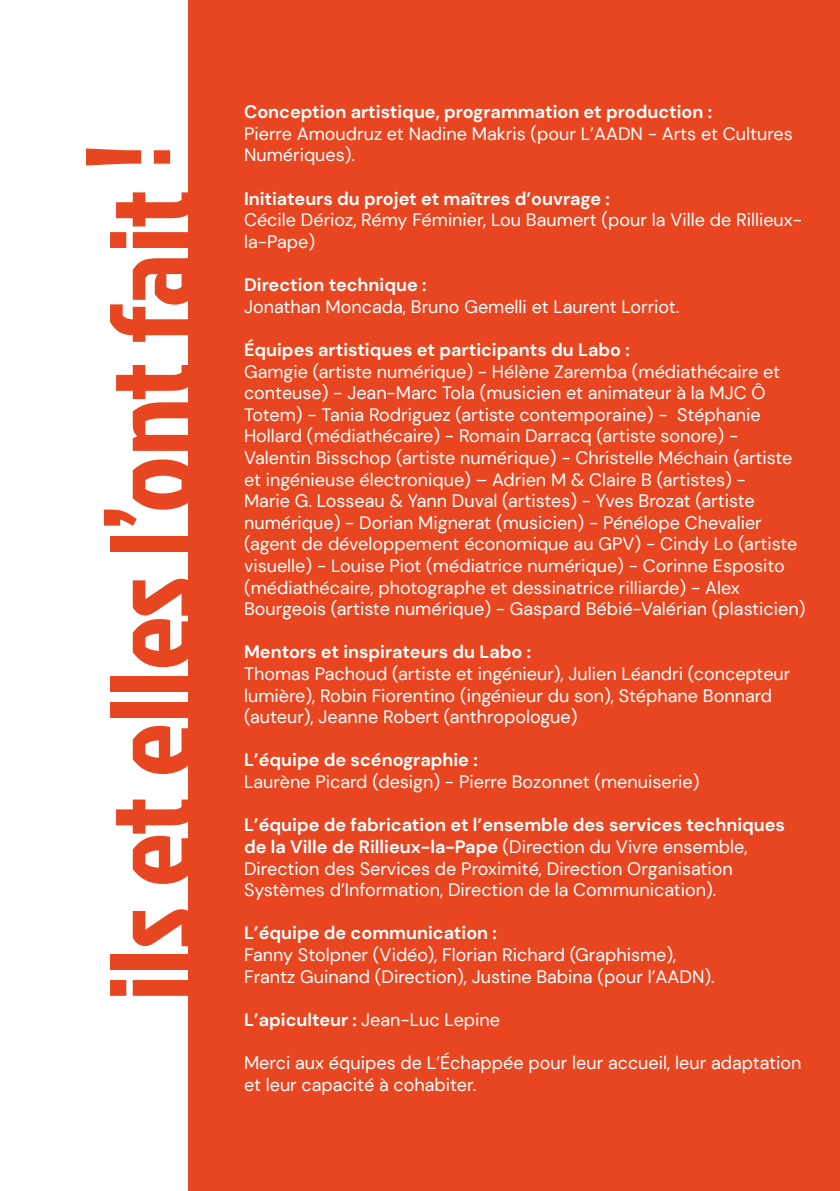
<style>
.page{position:relative;width:840px;height:1191px;background:#fff}
.page>*{position:absolute;margin:0;border:0;box-sizing:border-box;transform-origin:0 0}
.t1{font:120px "Jockey";color:#e84621}
.t2{font:18px/21.6px "DM Sans";color:#fff}
.t3{font:700 18px "DM Sans";color:#fff}
.s1{font-weight:700}
</style>
<div class="page">
<div style="left:189px;top:0;width:650px;height:1191px;background:#e84621"></div>
<h1 class="t1" style="left:64px;top:1001px;width:859px;rotate:-90deg">ils et elles l’ont fait !</h1>
<p class="t3" style="left:244px;top:101px;width:469px">Conception artistique, programmation et production :</p>
<p class="t2" style="left:244px;top:123px;width:550px">Pierre Amoudruz et Nadine Makris (pour L’AADN - Arts et Cultures<br>Numériques).</p>
<p class="t3" style="left:244px;top:187px;width:367px">Initiateurs du projet et maîtres d’ouvrage :</p>
<p class="t2" style="left:244px;top:209px;width:559px">Cécile Dérioz, Rémy Féminier, Lou Baumert (pour la Ville de Rillieux&shy;la-Pape)</p>
<p class="t3" style="left:244px;top:273px;width:184px">Direction technique :</p>
<p class="t2" style="left:244px;top:295px;width:436px">Jonathan Moncada, Bruno Gemelli et Laurent Lorriot.</p>
<p class="t3" style="left:244px;top:338px;width:387px">Équipes artistiques et participants du Labo :</p>
<p class="t2" style="left:244px;top:360px;width:562px">Gamgie (artiste numérique) - Hélène Zaremba (médiathécaire et conteuse) - Jean-Marc Tola (musicien et animateur à la MJC Ô Totem) - Tania Rodriguez (artiste contemporaine) - Stéphanie Hollard (médiathécaire) - Romain Darracq (artiste sonore) - Valentin Bisschop (artiste numérique) - Christelle Méchain (artiste et ingénieuse électronique) – Adrien M &amp; Claire B (artistes) -<br>Marie G. Losseau &amp; Yann Duval (artistes) - Yves Brozat (artiste numérique) - Dorian Mignerat (musicien) - Pénélope Chevalier (agent de développement économique au GPV) - Cindy Lo (artiste visuelle) - Louise Piot (médiatrice numérique) - Corinne Esposito (médiathécaire, photographe et dessinatrice rilliarde) - Alex Bourgeois (artiste numérique) - Gaspard Bébié-Valérian (plasticien)</p>
<p class="t3" style="left:244px;top:641px;width:288px">Mentors et inspirateurs du Labo :</p>
<p class="t2" style="left:244px;top:663px;width:547px">Thomas Pachoud (artiste et ingénieur), Julien Léandri (concepteur lumière), Robin Fiorentino (ingénieur du son), Stéphane Bonnard (auteur), Jeanne Robert (anthropologue)</p>
<p class="t3" style="left:244px;top:749px;width:235px">L’équipe de scénographie :</p>
<p class="t2" style="left:244px;top:771px;width:456px">Laurène Picard (design) - Pierre Bozonnet (menuiserie)</p>
<p class="t2" style="left:244px;top:814px;width:542px"><span class="s1">L’équipe de fabrication et l’ensemble des services techniques de la Ville de Rillieux-la-Pape</span> (Direction du Vivre ensemble, Direction des Services de Proximité, Direction Organisation Systèmes d’Information, Direction de la Communication).</p>
<p class="t3" style="left:244px;top:921px;width:254px">L’équipe de communication :</p>
<p class="t2" style="left:244px;top:943px;width:472px">Fanny Stolpner (Vidéo), Florian Richard (Graphisme),<br>Frantz Guinand (Direction), Justine Babina (pour l’AADN).</p>
<p class="t2" style="left:244px;top:1008px;width:257px"><span class="s1">L’apiculteur :</span> Jean-Luc Lepine</p>
<p class="t2" style="left:244px;top:1051px;width:558px">Merci aux équipes de L’Échappée pour leur accueil, leur adaptation et leur capacité à cohabiter.</p>
</div>
